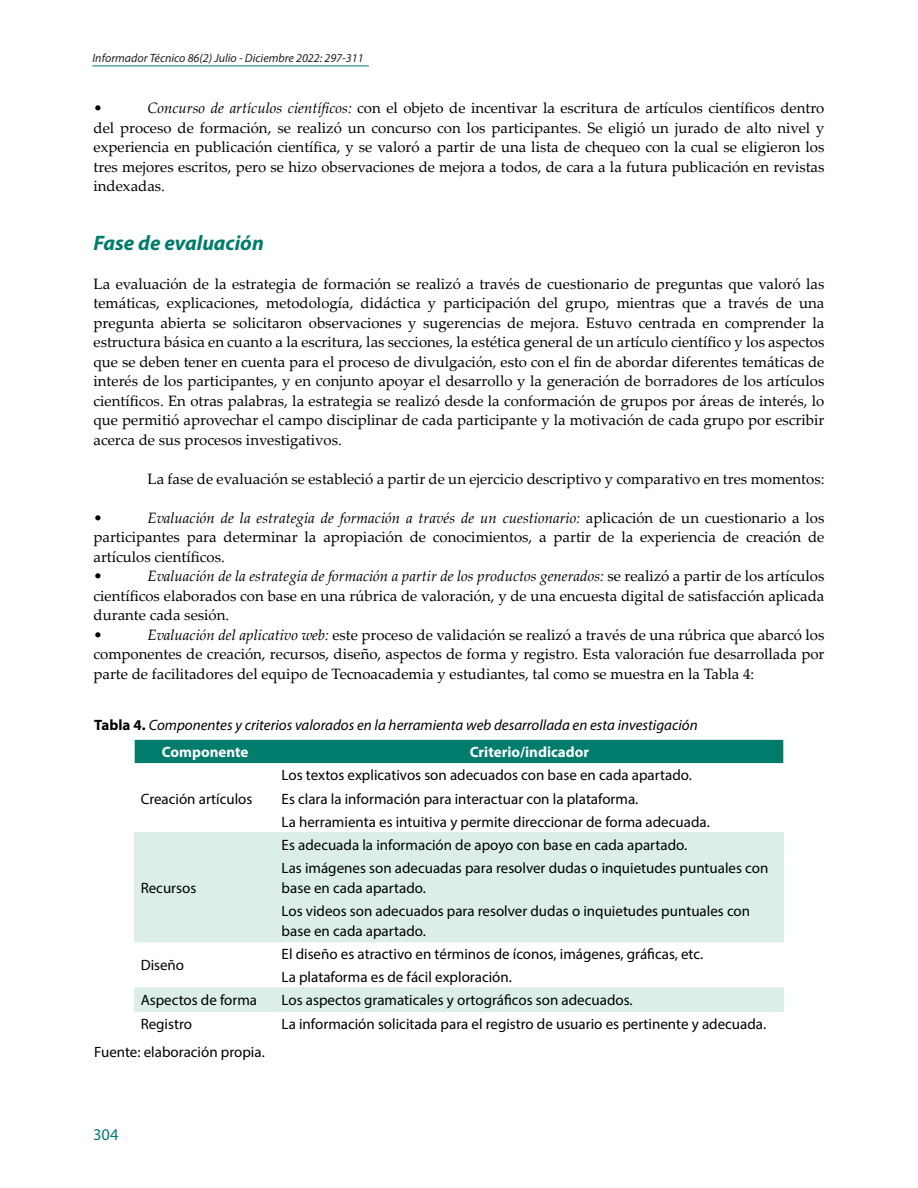
<style>
.page{position:relative;width:918px;height:1188px;background:#fff}
.page>*{position:absolute;margin:0;border:0;box-sizing:border-box;transform-origin:0 0}
.t1{font:italic 700 21px "Myriad Pro";color:#007c6c}
.t2{font:16.5px "Myriad Pro";color:#007c6c}
.t3{font:15px/19.5px "Palatino Linotype";color:#000;text-align:justify}
.t4{font:15px/23.2px "Myriad Pro";color:#000}
.t5{font:italic 15px "Myriad Pro";color:#000}
.t6{font:700 15px "Myriad Pro";color:#fff}
.t7{font:italic 12px "Myriad Pro";color:#231f20}
.s1{font-style:italic}
.s2{font-weight:700;font-style:normal}
</style>
<div class="page">
<hr style="left:92px;top:66px;width:277px;height:1px;background:#007c6c">
<div style="left:135px;top:740px;width:648px;height:23px;background:#007c6c"></div>
<svg style="left:135px;top:834px;width:648px;height:177px;fill:#dbeeea"></svg>
<hr style="left:134px;top:832px;width:142px;height:2px;background:#dbeeea">
<svg style="left:134px;top:834px;width:1px;height:22px"></svg>
<hr style="left:134px;top:856px;width:1px;height:43px;background:#dbeeea">
<hr style="left:134px;top:899px;width:1px;height:42px;background:#dbeeea">
<hr style="left:134px;top:941px;width:142px;height:1px;background:#dbeeea">
<hr style="left:276px;top:832px;width:508px;height:2px;background:#dbeeea">
<svg style="left:275px;top:834px;width:1px;height:22px"></svg>
<svg style="left:783px;top:834px;width:1px;height:22px"></svg>
<hr style="left:275px;top:856px;width:1px;height:43px;background:#dbeeea">
<hr style="left:783px;top:856px;width:1px;height:43px;background:#dbeeea">
<hr style="left:275px;top:899px;width:1px;height:42px;background:#dbeeea">
<hr style="left:783px;top:899px;width:1px;height:42px;background:#dbeeea">
<hr style="left:276px;top:941px;width:508px;height:1px;background:#dbeeea">
<hr style="left:134px;top:987px;width:142px;height:2px;background:#dbeeea">
<svg style="left:134px;top:989px;width:1px;height:22px"></svg>
<hr style="left:276px;top:987px;width:508px;height:2px;background:#dbeeea">
<svg style="left:275px;top:989px;width:1px;height:22px"></svg>
<svg style="left:783px;top:989px;width:1px;height:22px"></svg>
<hr style="left:134px;top:1011px;width:142px;height:1px;background:#dbeeea">
<hr style="left:276px;top:1011px;width:508px;height:1px;background:#dbeeea">
<p class="t7" style="left:92px;top:51px;width:273px">Informador Técnico 86(2) Julio - Diciembre 2022: 297-311</p>
<p class="t3" style="left:94px;top:98px;width:732px;text-indent:54px"><span class="s1">Concurso de artículos científicos:</span> con el objeto de incentivar la escritura de artículos científicos dentro del proceso de formación, se realizó un concurso con los participantes. Se eligió un jurado de alto nivel y experiencia en publicación científica, y se valoró a partir de una lista de chequeo con la cual se eligieron los tres mejores escritos, pero se hizo observaciones de mejora a todos, de cara a la futura publicación en revistas indexadas.</p>
<p class="t3" style="left:94px;top:98px;width:11px">•</p>
<h1 class="t1" style="left:94px;top:229px;width:172px">Fase de evaluación</h1>
<p class="t3" style="left:94px;top:273px;width:732px">La evaluación de la estrategia de formación se realizó a través de cuestionario de preguntas que valoró las temáticas, explicaciones, metodología, didáctica y participación del grupo, mientras que a través de una pregunta abierta se solicitaron observaciones y sugerencias de mejora. Estuvo centrada en comprender la estructura básica en cuanto a la escritura, las secciones, la estética general de un artículo científico y los aspectos que se deben tener en cuenta para el proceso de divulgación, esto con el fin de abordar diferentes temáticas de interés de los participantes, y en conjunto apoyar el desarrollo y la generación de borradores de los artículos científicos. En otras palabras, la estrategia se realizó desde la conformación de grupos por áreas de interés, lo que permitió aprovechar el campo disciplinar de cada participante y la motivación de cada grupo por escribir acerca de sus procesos investigativos.</p>
<p class="t3" style="left:148px;top:468px;width:678px">La fase de evaluación se estableció a partir de un ejercicio descriptivo y comparativo en tres momentos:</p>
<p class="t3" style="left:94px;top:507px;width:11px">•</p>
<p class="t3" style="left:94px;top:507px;width:732px;text-align:left;text-indent:54px"><span class="s1">Evaluación de la estrategia de formación a través de un cuestionario:</span> aplicación de un cuestionario a los participantes para determinar la apropiación de conocimientos, a partir de la experiencia de creación de artículos científicos.<br>•</p>
<p class="t3" style="left:94px;top:566px;width:732px;text-align:left;text-indent:54px"><span class="s1">Evaluación de la estrategia de formación a partir de los productos generados:</span> se realizó a partir de los artículos científicos elaborados con base en una rúbrica de valoración, y de una encuesta digital de satisfacción aplicada durante cada sesión.<br>•</p>
<p class="t3" style="left:94px;top:624px;width:732px;text-indent:54px"><span class="s1">Evaluación del aplicativo web:</span> este proceso de validación se realizó a través de una rúbrica que abarcó los componentes de creación, recursos, diseño, aspectos de forma y registro. Esta valoración fue desarrollada por parte de facilitadores del equipo de Tecnoacademia y estudiantes, tal como se muestra en la Tabla 4:</p>
<p class="t5" style="left:94px;top:715px;width:605px"><span class="s2">Tabla 4.</span> Componentes y criterios valorados en la herramienta web desarrollada en esta investigación</p>
<p class="t6" style="left:162px;top:742px;width:88px">Componente</p>
<p class="t6" style="left:470px;top:742px;width:121px">Criterio/indicador</p>
<p class="t4" style="left:141px;top:787px;width:113px">Creación artículos</p>
<p class="t4" style="left:282px;top:763px;width:430px">Los textos explicativos son adecuados con base en cada apartado.<br>Es clara la información para interactuar con la plataforma.<br>La herramienta es intuitiva y permite direccionar de forma adecuada.</p>
<p class="t4" style="left:141px;top:876px;width:57px">Recursos</p>
<p class="t4" style="left:141px;top:954px;width:45px">Diseño</p>
<p class="t4" style="left:282px;top:833px;width:488px">Es adecuada la información de apoyo con base en cada apartado.<br>Las imágenes son adecuadas para resolver dudas o inquietudes puntuales con</p>
<p class="t4" style="left:282px;top:876px;width:470px">base en cada apartado.<br>Los videos son adecuados para resolver dudas o inquietudes puntuales con</p>
<p class="t4" style="left:282px;top:919px;width:146px">base en cada apartado.</p>
<p class="t4" style="left:282px;top:942px;width:423px">El diseño es atractivo en términos de íconos, imágenes, gráficas, etc.<br>La plataforma es de fácil exploración.</p>
<p class="t4" style="left:141px;top:988px;width:118px">Aspectos de forma</p>
<p class="t4" style="left:282px;top:988px;width:352px">Los aspectos gramaticales y ortográficos son adecuados.</p>
<p class="t4" style="left:141px;top:1012px;width:53px">Registro</p>
<p class="t4" style="left:282px;top:1012px;width:486px">La información solicitada para el registro de usuario es pertinente y adecuada.</p>
<p class="t4" style="left:94px;top:1040px;width:172px">Fuente: elaboración propia.</p>
<p class="t2" style="left:93px;top:1124px;width:27px">304</p>
</div>
